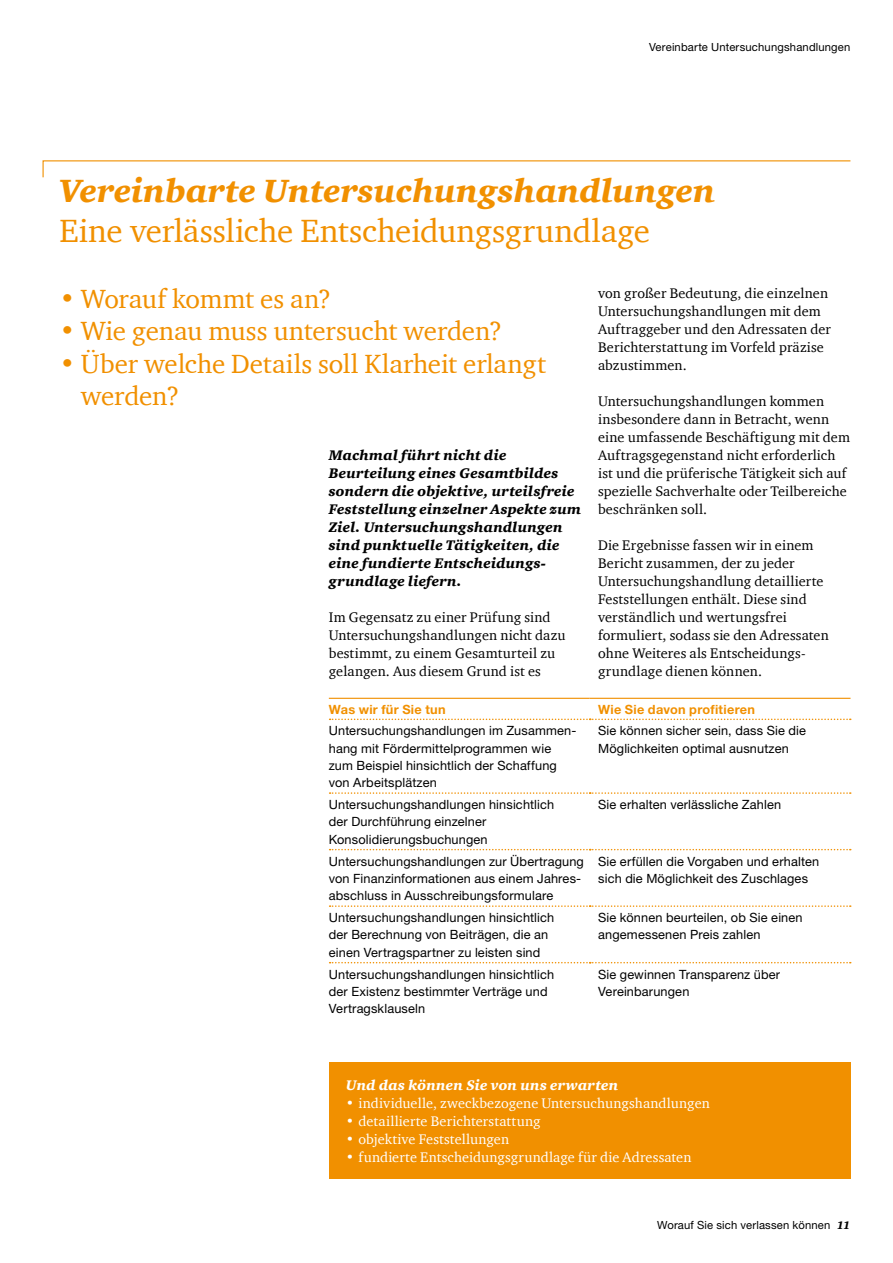
<style>
.page{position:relative;width:893px;height:1263px;background:#fff}
.page>*{position:absolute;margin:0;border:0;box-sizing:border-box;transform-origin:0 0}
.t1{font:33px "Charter ITC Com";letter-spacing:-.005em;color:#f19000}
.t2{font:italic 900 33px "Charter ITC Com";color:#f19000}
.t3{font:27px/32.4px "Charter ITC Com";letter-spacing:-.005em;color:#f19000}
.t4{font:14.25px/18px "Charter ITC Com";letter-spacing:.01em;color:#000}
.t5{font:italic 900 14.25px/18px "Charter ITC Com";letter-spacing:.015em;color:#000}
.t6{font:14.25px "Charter ITC Com";letter-spacing:.01em;color:#fff}
.t7{font:italic 900 14.25px "Charter ITC Com";letter-spacing:.015em;color:#fff}
.t8{font:12.75px/17.2px "Helvetica Neue LT";letter-spacing:.01em;color:#000}
.t9{font:700 12.75px "Helvetica Neue LT";letter-spacing:.02em;color:#f19000}
.t10{font:11.25px "Helvetica Neue LT";letter-spacing:.015em;color:#000}
.s1{font-family:"Charter ITC Com";font-weight:900;font-style:italic}
</style>
<div class="page">
<svg style="left:42px;top:160px;width:809px;height:18px"></svg>
<hr style="left:329px;top:698px;width:261px;height:1px;background:#f19000">
<hr style="left:590px;top:698px;width:260px;height:1px;background:#f19000">
<svg style="left:330px;top:718px;width:521px;height:2px"></svg>
<svg style="left:330px;top:792px;width:521px;height:2px"></svg>
<svg style="left:330px;top:849px;width:521px;height:1px"></svg>
<svg style="left:330px;top:905px;width:521px;height:2px"></svg>
<svg style="left:330px;top:962px;width:521px;height:1px"></svg>
<div style="left:329px;top:1062px;width:521px;height:116px;background:#f19000"></div>
<p class="t10" style="left:649px;top:41px;width:203px">Vereinbarte Untersuchungshandlungen</p>
<h1 class="t2" style="left:60px;top:171px;width:657px">Vereinbarte Untersuchungshandlungen</h1>
<h1 class="t1" style="left:60px;top:210px;width:592px">Eine verlässliche Entscheidungsgrundlage</h1>
<h2 class="t3" style="left:60px;top:282px;width:273px">• Worauf kommt es an?</h2>
<h2 class="t3" style="left:60px;top:315px;width:444px">• Wie genau muss untersucht werden?</h2>
<h2 class="t3" style="left:81px;top:347px;width:467px;text-indent:-21px">• Über welche Details soll Klarheit erlangt werden?</h2>
<p class="t4" style="left:598px;top:284px;width:234px">von großer Bedeutung, die einzelnen<br>Untersuchungshandlungen mit dem<br>Auftraggeber und den Adressaten der<br>Berichterstattung im Vorfeld präzise abzustimmen.</p>
<p class="t4" style="left:598px;top:392px;width:253px">Untersuchungshandlungen kommen insbesondere dann in Betracht, wenn eine umfassende Beschäftigung mit dem Auftragsgegenstand nicht erforderlich ist und die prüferische Tätigkeit sich auf spezielle Sachverhalte oder Teilbereiche beschränken soll.</p>
<p class="t4" style="left:598px;top:536px;width:232px">Die Ergebnisse fassen wir in einem Bericht zusammen, der zu jeder Untersuchungshandlung detaillierte Feststellungen enthält. Diese sind verständlich und wertungsfrei formuliert, sodass sie den Adressaten ohne Weiteres als Entscheidungs&shy;grundlage dienen können.</p>
<p class="t5" style="left:329px;top:447px;width:254px">Machmal führt nicht die<br>Beurteilung eines Gesamtbildes sondern die objektive, urteilsfreie<br>Feststellung einzelner Aspekte zum<br>Ziel. Untersuchungshandlungen sind punktuelle Tätigkeiten, die eine fundierte Entscheidungs&shy;grundlage liefern.</p>
<p class="t4" style="left:329px;top:608px;width:238px">Im Gegensatz zu einer Prüfung sind Untersuchungshandlungen nicht dazu bestimmt, zu einem Gesamturteil zu gelangen. Aus diesem Grund ist es</p>
<p class="t9" style="left:329px;top:701px;width:118px">Was wir für Sie tun</p>
<p class="t9" style="left:598px;top:701px;width:158px">Wie Sie davon profitieren</p>
<p class="t8" style="left:329px;top:722px;width:249px">Untersuchungshandlungen im Zusammen&shy;hang mit Fördermittelprogrammen wie zum Beispiel hinsichtlich der Schaffung von Arbeitsplätzen</p>
<p class="t8" style="left:598px;top:722px;width:209px">Sie können sicher sein, dass Sie die<br>Möglichkeiten optimal ausnutzen</p>
<p class="t8" style="left:329px;top:796px;width:227px">Untersuchungshandlungen hinsichtlich der Durchführung einzelner<br>Konsolidierungsbuchungen</p>
<p class="t8" style="left:598px;top:796px;width:185px">Sie erhalten verlässliche Zahlen</p>
<p class="t8" style="left:329px;top:852px;width:257px">Untersuchungshandlungen zur Übertragung von Finanzinformationen aus einem Jahres&shy;abschluss in Ausschreibungsformulare</p>
<p class="t8" style="left:598px;top:852px;width:222px">Sie erfüllen die Vorgaben und erhalten sich die Möglichkeit des Zuschlages</p>
<p class="t8" style="left:329px;top:909px;width:227px">Untersuchungshandlungen hinsichtlich der Berechnung von Beiträgen, die an einen Vertragspartner zu leisten sind</p>
<p class="t8" style="left:598px;top:909px;width:206px">Sie können beurteilen, ob Sie einen angemessenen Preis zahlen</p>
<p class="t8" style="left:329px;top:965px;width:227px">Untersuchungshandlungen hinsichtlich der Existenz bestimmter Verträge und<br>Vertragsklauseln</p>
<p class="t8" style="left:598px;top:965px;width:184px">Sie gewinnen Transparenz über<br>Vereinbarungen</p>
<p class="t7" style="left:346px;top:1076px;width:274px">Und das können Sie von uns erwarten</p>
<p class="t6" style="left:346px;top:1094px;width:365px">• individuelle, zweckbezogene Untersuchungshandlungen</p>
<p class="t6" style="left:346px;top:1112px;width:196px">• detaillierte Berichterstattung</p>
<p class="t6" style="left:346px;top:1130px;width:165px">• objektive Feststellungen</p>
<p class="t6" style="left:346px;top:1148px;width:347px">• fundierte Entscheidungsgrundlage für die Adressaten</p>
<p class="t10" style="left:657px;top:1218px;width:195px">Worauf Sie sich verlassen können <span class="s1">11</span></p>
</div>
